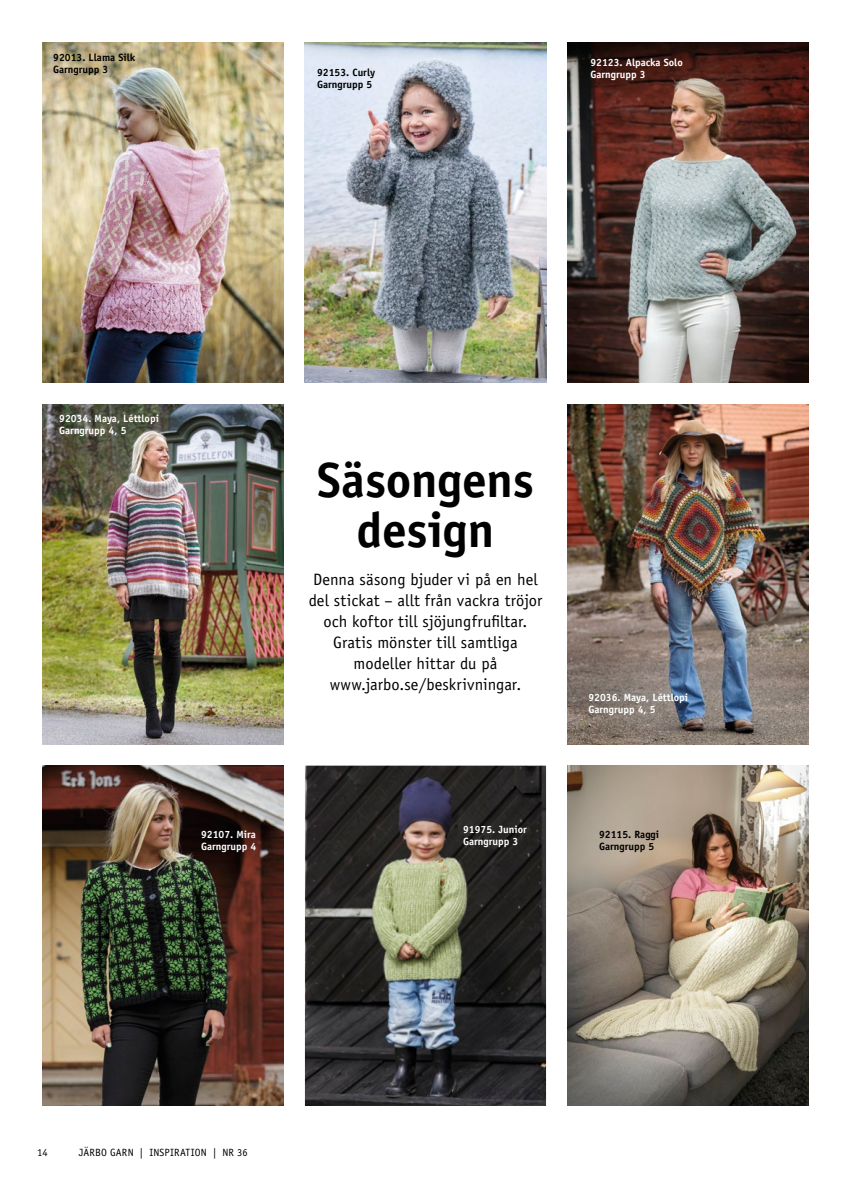
<style>
.page{position:relative;width:851px;height:1191px;background:#fff}
.page>*{position:absolute;margin:0;border:0;box-sizing:border-box;transform-origin:0 0}
.t1{font:700 49.5px/49.5px "Officina Sans";letter-spacing:-.005em;color:#000;text-align:center}
.t2{font:16.5px/21px "Officina Sans";color:#000;text-align:center}
.t3{font:700 10.5px/12px "Officina Sans";color:#fff}
.t4{font:700 10.5px/12px "Officina Sans";color:#000}
.t5{font:10.5px "Officina Sans";letter-spacing:.015em;color:#000}
</style>
<div class="page">
<img style="left:43px;top:43px;width:240px;height:340px">
<img style="left:43px;top:404px;width:240px;height:340px">
<img style="left:567px;top:404px;width:241px;height:340px">
<img style="left:43px;top:765px;width:240px;height:341px">
<img style="left:567px;top:43px;width:241px;height:340px">
<img style="left:305px;top:765px;width:241px;height:341px">
<img style="left:567px;top:765px;width:241px;height:341px">
<img style="left:305px;top:43px;width:241px;height:340px">
<p class="t4" style="left:53px;top:52px;width:84px">92013. Llama Silk<br>Garngrupp 3</p>
<p class="t4" style="left:317px;top:67px;width:60px">92153. Curly<br>Garngrupp 5</p>
<p class="t3" style="left:590px;top:56px;width:94px">92123. Alpacka Solo<br>Garngrupp 3</p>
<p class="t3" style="left:59px;top:412px;width:101px">92034. Maya, Léttlopi<br>Garngrupp 4, 5</p>
<p class="t3" style="left:201px;top:828px;width:57px">92107. Mira<br>Garngrupp 4</p>
<h1 class="t1" style="left:317px;top:455px;width:218px">Säsongens design</h1>
<p class="t2" style="left:308px;top:569px;width:235px">Denna säsong bjuder vi på en hel del stickat – allt från vackra tröjor och koftor till sjöjungfrufiltar.<br>Gratis mönster till samtliga modeller hittar du på www.jarbo.se/beskrivningar.</p>
<p class="t3" style="left:463px;top:823px;width:65px">91975. Junior<br>Garngrupp 3</p>
<p class="t3" style="left:588px;top:692px;width:101px">92036. Maya, Léttlopi<br>Garngrupp 4, 5</p>
<p class="t4" style="left:599px;top:828px;width:62px">92115. Raggi<br>Garngrupp 5</p>
<p class="t5" style="left:37px;top:1146px;width:12px">14</p>
<p class="t5" style="left:79px;top:1146px;width:170px">JÄRBO GARN | INSPIRATION | NR 36</p>
</div>
